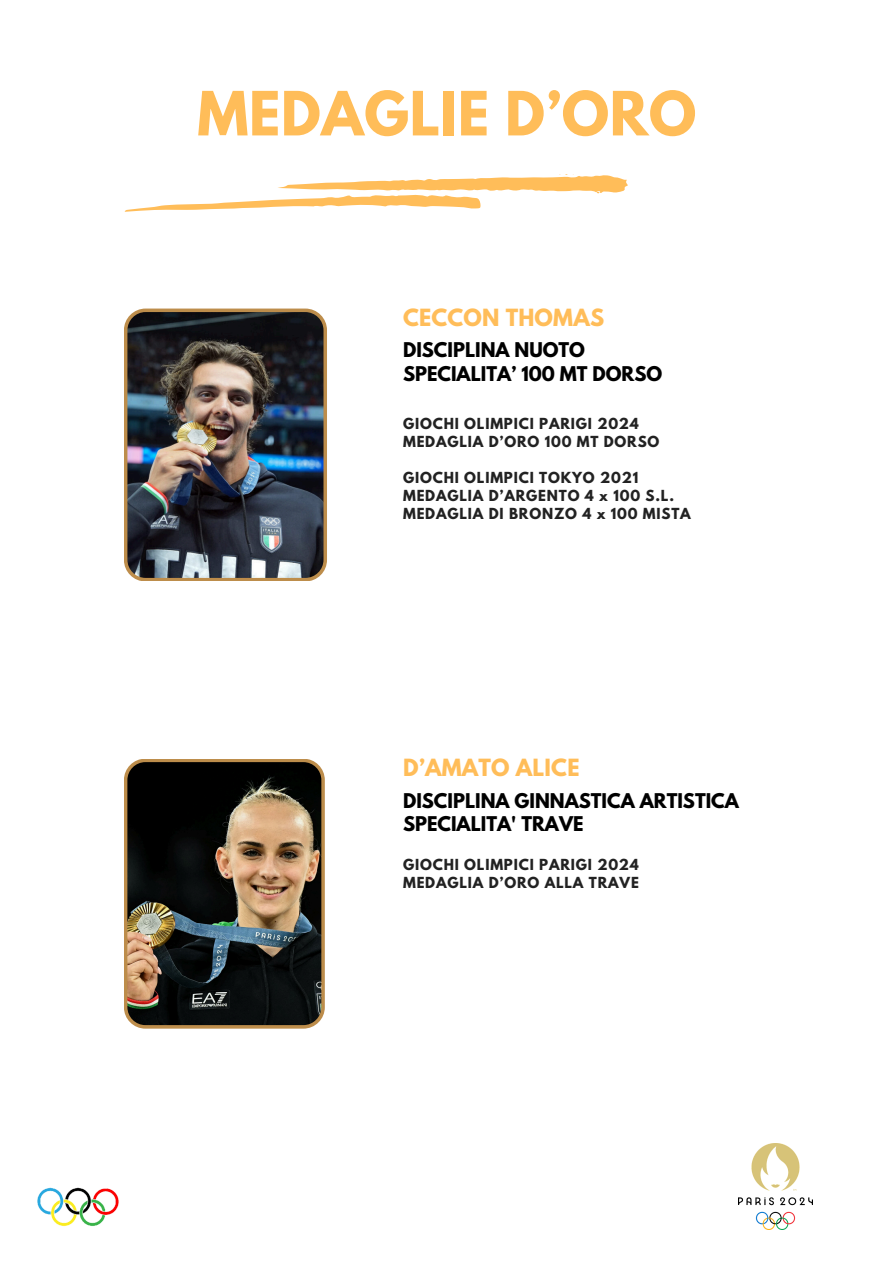
<style>
.page{position:relative;width:894px;height:1264px;background:#fff}
.page>*{position:absolute;margin:0;border:0;box-sizing:border-box;transform-origin:0 0}
.t1{font:700 54px "League Spartan";letter-spacing:.01em;color:#ffbd59}
.t2{font:700 21px "League Spartan";letter-spacing:.01em;color:#ffbd59}
.t3{font:700 18px "League Spartan";color:#000}
.t4{font:700 13.5px/18px "League Spartan";letter-spacing:.06em;color:#222}
</style>
<div class="page">
<img style="left:37px;top:1187px;width:81px;height:40px">
<img style="left:124px;top:308px;width:203px;height:273px">
<img style="left:124px;top:759px;width:201px;height:269px">
<svg style="left:125px;top:174px;width:502px;height:38px"></svg>
<img style="left:738px;top:1143px;width:74px;height:86px">
<p class="t1" style="left:197px;top:87px;width:500px">MEDAGLIE D’ORO</p>
<h2 class="t2" style="left:403px;top:307px;width:202px">CECCON THOMAS</h2>
<h3 class="t3" style="left:403px;top:341px;width:183px">DISCIPLINA NUOTO</h3>
<h3 class="t3" style="left:403px;top:364px;width:260px">SPECIALITA’ 100 MT DORSO</h3>
<h3 class="t4" style="left:403px;top:416px;width:258px">GIOCHI OLIMPICI PARIGI 2024<br>MEDAGLIA D’ORO 100 MT DORSO</h3>
<h4 class="t4" style="left:403px;top:470px;width:236px">GIOCHI OLIMPICI TOKYO 2021</h4>
<p class="t4" style="left:403px;top:488px;width:272px">MEDAGLIA D’ARGENTO 4 x 100 S.L.</p>
<p class="t4" style="left:403px;top:506px;width:289px">MEDAGLIA DI BRONZO 4 x 100 MISTA</p>
<p class="t2" style="left:403px;top:757px;width:178px">D’AMATO ALICE</p>
<h2 class="t3" style="left:403px;top:815px;width:182px">SPECIALITA' TRAVE</h2>
<h3 class="t3" style="left:403px;top:791px;width:337px">DISCIPLINA GINNASTICA ARTISTICA</h3>
<h4 class="t4" style="left:403px;top:857px;width:237px">GIOCHI OLIMPICI PARIGI 2024<br>MEDAGLIA D’ORO ALLA TRAVE</h4>
</div>
